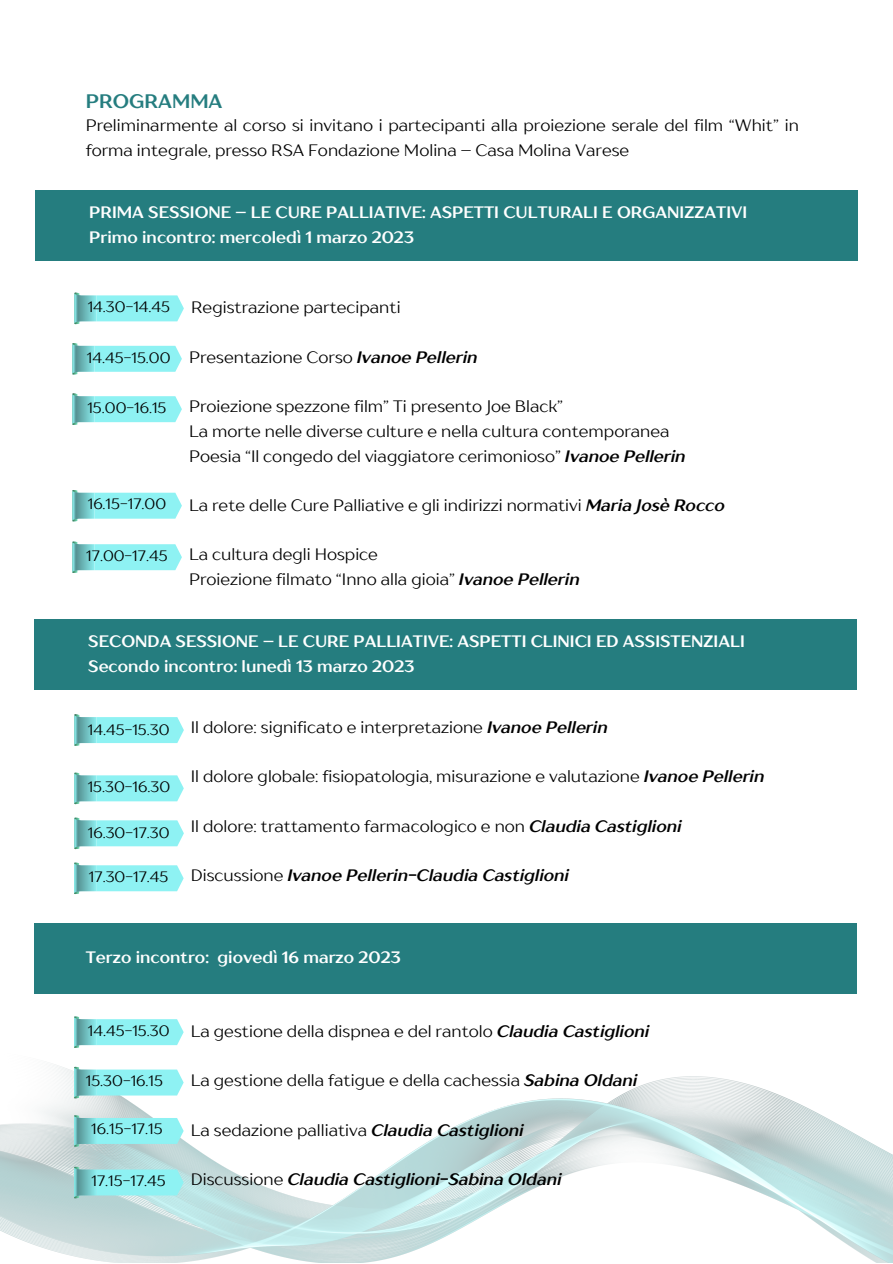
<style>
.page{position:relative;width:893px;height:1264px;background:#fff}
.page>*{position:absolute;margin:0;border:0;box-sizing:border-box;transform-origin:0 0}
.t1{font:700 19.5px "TT Drugs";color:#257d7f}
.t2{font:16.5px/24.8px "TT Drugs";color:#000}
.t3{font:700 16.5px/24.8px "TT Drugs";color:#fff}
.t4{font:italic 700 16.5px "TT Drugs";color:#000}
.t5{font:15px "TT Drugs";color:#000}
.s1{font-weight:700;font-style:italic}
.s2{font-weight:400;font-style:normal}
</style>
<div class="page">
<svg style="left:72px;top:343px;width:110px;height:31px"></svg>
<svg style="left:72px;top:393px;width:110px;height:32px"></svg>
<svg style="left:72px;top:490px;width:110px;height:31px"></svg>
<svg style="left:72px;top:541px;width:110px;height:32px"></svg>
<div style="left:34px;top:619px;width:822px;height:71px;background:#257d7f"></div>
<div style="left:34px;top:923px;width:822px;height:71px;background:#257d7f"></div>
<svg style="left:74px;top:714px;width:110px;height:31px"></svg>
<svg style="left:74px;top:772px;width:110px;height:32px"></svg>
<svg style="left:74px;top:817px;width:110px;height:32px"></svg>
<svg style="left:74px;top:862px;width:110px;height:32px"></svg>
<img style="left:0;top:1064px;width:892px;height:198px">
<svg style="left:74px;top:1016px;width:110px;height:31px"></svg>
<svg style="left:74px;top:1066px;width:110px;height:32px"></svg>
<svg style="left:74px;top:1115px;width:110px;height:31px"></svg>
<svg style="left:74px;top:1166px;width:110px;height:32px"></svg>
<div style="left:35px;top:190px;width:822px;height:71px;background:#257d7f"></div>
<svg style="left:74px;top:293px;width:110px;height:31px"></svg>
<p class="t1" style="left:86px;top:89px;width:138px">PROGRAMMA</p>
<p class="t2" style="left:86px;top:113px;width:714px">Preliminarmente al corso si invitano i partecipanti alla proiezione serale del film “Whit” in forma integrale, presso RSA Fondazione Molina – Casa Molina Varese</p>
<p class="t3" style="left:89px;top:199px;width:659px">PRIMA SESSIONE – LE CURE PALLIATIVE: ASPETTI CULTURALI E ORGANIZZATIVI<br>Primo incontro: mercoledì 1 marzo 2023</p>
<p class="t5" style="left:88px;top:297px;width:84px">14.30-14.45</p>
<p class="t2" style="left:191px;top:294px;width:211px">Registrazione partecipanti</p>
<p class="t5" style="left:87px;top:349px;width:85px">14.45-15.00</p>
<p class="t5" style="left:87px;top:398px;width:81px">15.00-16.15</p>
<p class="t5" style="left:88px;top:494px;width:80px">16.15-17.00</p>
<p class="t5" style="left:86px;top:546px;width:83px">17.00-17.45</p>
<p class="t2" style="left:189px;top:344px;width:290px">Presentazione Corso <span class="s1">Ivanoe Pellerin</span></p>
<p class="t2" style="left:189px;top:393px;width:498px">Proiezione spezzone film” Ti presento Joe Black”<br>La morte nelle diverse culture e nella cultura contemporanea<br>Poesia “Il congedo del viaggiatore cerimonioso” <span class="s1">Ivanoe Pellerin</span></p>
<p class="t2" style="left:189px;top:492px;width:537px">La rete delle Cure Palliative e gli indirizzi normativi <span class="s1">Maria Josè Rocco</span></p>
<p class="t2" style="left:189px;top:542px;width:392px">La cultura degli Hospice<br>Proiezione filmato “Inno alla gioia” <span class="s1">Ivanoe Pellerin</span></p>
<p class="t3" style="left:88px;top:628px;width:658px">SECONDA SESSIONE – LE CURE PALLIATIVE: ASPETTI CLINICI ED ASSISTENZIALI<br>Secondo incontro: lunedì 13 marzo 2023</p>
<p class="t5" style="left:88px;top:720px;width:83px">14.45-15.30</p>
<p class="t5" style="left:88px;top:778px;width:84px">15.30-16.30</p>
<p class="t5" style="left:88px;top:824px;width:83px">16.30-17.30</p>
<p class="t5" style="left:89px;top:867px;width:81px">17.30-17.45</p>
<p class="t2" style="left:191px;top:714px;width:418px">Il dolore: significato e interpretazione <span class="s1">Ivanoe Pellerin</span></p>
<p class="t2" style="left:191px;top:763px;width:575px">Il dolore globale: fisiopatologia, misurazione e valutazione <span class="s1">Ivanoe Pellerin</span></p>
<p class="t2" style="left:191px;top:813px;width:492px">Il dolore: trattamento farmacologico e non <span class="s1">Claudia Castiglioni</span></p>
<p class="t4" style="left:191px;top:865px;width:380px"><span class="s2">Discussione</span> Ivanoe Pellerin-Claudia Castiglioni</p>
<p class="t3" style="left:86px;top:944px;width:316px">Terzo incontro: giovedì 16 marzo 2023</p>
<p class="t5" style="left:88px;top:1021px;width:83px">14.45-15.30</p>
<p class="t5" style="left:86px;top:1070px;width:79px">15.30-16.15</p>
<p class="t5" style="left:91px;top:1119px;width:73px">16.15-17.15</p>
<p class="t5" style="left:91px;top:1171px;width:76px">17.15-17.45</p>
<p class="t2" style="left:191px;top:1018px;width:460px">La gestione della dispnea e del rantolo <span class="s1">Claudia Castiglioni</span></p>
<p class="t2" style="left:191px;top:1067px;width:448px">La gestione della fatigue e della cachessia <span class="s1">Sabina Oldani</span></p>
<p class="t2" style="left:191px;top:1117px;width:334px">La sedazione palliativa <span class="s1">Claudia Castiglioni</span></p>
<p class="t4" style="left:191px;top:1169px;width:372px"><span class="s2">Discussione</span> Claudia Castiglioni-Sabina Oldani</p>
</div>
